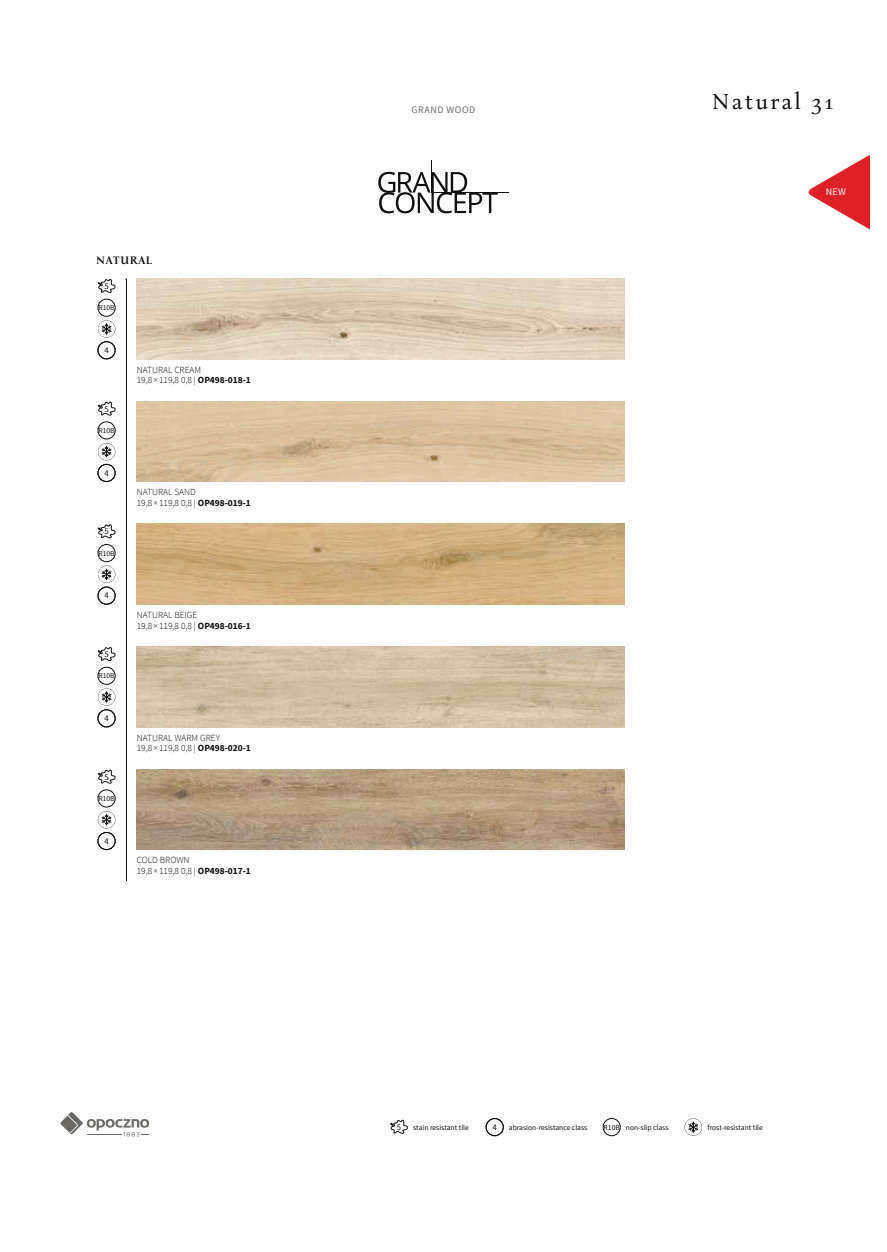
<style>
.page{position:relative;width:887px;height:1252px;background:#fff}
.page>*{position:absolute;margin:0;border:0;box-sizing:border-box;transform-origin:0 0}
.t1{font:22.5px "Bona Nova";letter-spacing:.1em;color:#0d0f0f}
.t2{font:700 11.25px "Bona Nova";letter-spacing:.04em;color:#0d0f0f}
.t3{font:10px "Source Sans Pro";letter-spacing:.05em;color:#696863}
.t4{font:10px "Source Sans Pro";color:#fff}
.t5{font:300 9.38px/10.5px "Source Sans Pro";color:#0d0f0f}
.t6{font:8.75px "Source Sans Pro";color:#0d0f10}
.t7{font:7.5px "Source Sans Pro";color:#0d0f0f}
.t8{font:7.5px "Source Sans Pro";color:#0d0f10}
.s1{font-weight:700}
.s2{color:#0d0f10}
</style>
<div class="page">
<svg style="left:60px;top:1112px;width:89px;height:24px"></svg>
<svg style="left:98px;top:811px;width:17px;height:17px"></svg>
<div style="left:98px;top:789px;width:17px;height:18px;border:1px solid #0d0f0f;border-radius:50%"></div>
<svg style="left:98px;top:769px;width:18px;height:14px"></svg>
<div style="left:98px;top:832px;width:17px;height:17px;border:1px solid #0d0f0f;border-radius:50%"></div>
<svg style="left:98px;top:688px;width:17px;height:17px"></svg>
<div style="left:98px;top:667px;width:17px;height:17px;border:1px solid #0d0f0f;border-radius:50%"></div>
<svg style="left:98px;top:647px;width:18px;height:14px"></svg>
<div style="left:98px;top:709px;width:17px;height:18px;border:1px solid #0d0f0f;border-radius:50%"></div>
<svg style="left:98px;top:565px;width:17px;height:18px"></svg>
<div style="left:98px;top:544px;width:17px;height:18px;border:1px solid #0d0f0f;border-radius:50%"></div>
<svg style="left:98px;top:524px;width:18px;height:14px"></svg>
<div style="left:98px;top:587px;width:17px;height:17px;border:1px solid #0d0f0f;border-radius:50%"></div>
<svg style="left:98px;top:443px;width:17px;height:17px"></svg>
<div style="left:98px;top:421px;width:17px;height:18px;border:1px solid #0d0f0f;border-radius:50%"></div>
<svg style="left:98px;top:401px;width:18px;height:15px"></svg>
<div style="left:98px;top:464px;width:17px;height:17px;border:1px solid #0d0f0f;border-radius:50%"></div>
<svg style="left:98px;top:320px;width:17px;height:18px"></svg>
<div style="left:98px;top:299px;width:17px;height:17px;border:1px solid #0d0f0f;border-radius:50%"></div>
<svg style="left:98px;top:278px;width:18px;height:15px"></svg>
<div style="left:98px;top:341px;width:17px;height:18px;border:1px solid #0d0f0f;border-radius:50%"></div>
<hr style="left:126px;top:280px;width:1px;height:600px;background:#0d0f10">
<svg style="left:808px;top:156px;width:60px;height:73px"></svg>
<img style="left:137px;top:278px;width:487px;height:81px">
<img style="left:137px;top:401px;width:487px;height:81px">
<img style="left:137px;top:524px;width:487px;height:80px">
<img style="left:137px;top:646px;width:487px;height:81px">
<img style="left:137px;top:769px;width:487px;height:80px">
<svg style="left:390px;top:1119px;width:18px;height:15px"></svg>
<div style="left:486px;top:1118px;width:17px;height:17px;border:1px solid #0d0f0f;border-radius:50%"></div>
<div style="left:602px;top:1118px;width:18px;height:17px;border:1px solid #0d0f0f;border-radius:50%"></div>
<svg style="left:684px;top:1118px;width:18px;height:17px"></svg>
<svg style="left:378px;top:172px;width:119px;height:41px"></svg>
<hr style="left:431px;top:160px;width:1px;height:32px;background:#0d0f10">
<hr style="left:433px;top:192px;width:75px;height:1px;background:#0d0f10">
<p class="t2" style="left:96px;top:256px;width:58px">NATURAL</p>
<p class="t6" style="left:104px;top:280px;width:6px">5</p>
<p class="t8" style="left:98px;top:303px;width:18px">R10B</p>
<p class="t6" style="left:104px;top:344px;width:6px">4</p>
<p class="t6" style="left:104px;top:403px;width:6px">5</p>
<p class="t8" style="left:98px;top:425px;width:18px">R10B</p>
<p class="t6" style="left:104px;top:467px;width:6px">4</p>
<p class="t6" style="left:104px;top:526px;width:6px">5</p>
<p class="t8" style="left:98px;top:548px;width:18px">R10B</p>
<p class="t6" style="left:104px;top:589px;width:6px">4</p>
<p class="t6" style="left:104px;top:648px;width:6px">5</p>
<p class="t8" style="left:98px;top:670px;width:18px">R10B</p>
<p class="t6" style="left:104px;top:712px;width:6px">4</p>
<p class="t6" style="left:104px;top:771px;width:6px">5</p>
<p class="t8" style="left:98px;top:793px;width:18px">R10B</p>
<p class="t6" style="left:104px;top:835px;width:6px">4</p>
<p class="t5" style="left:137px;top:364px;width:116px">NATURAL CREAM<br>19,8 × 119,8 0,8 | <span class="s1">OP498-018-1</span></p>
<p class="t5" style="left:137px;top:486px;width:116px">NATURAL SAND<br>19,8 × 119,8 0,8 | <span class="s1">OP498-019-1</span></p>
<p class="t5" style="left:137px;top:609px;width:116px">NATURAL BEIGE<br>19,8 × 119,8 0,8 | <span class="s1">OP498-016-1</span></p>
<p class="t5" style="left:137px;top:732px;width:116px">NATURAL WARM GREY<br>19,8 × 119,8 0,8 | <span class="s1">OP498-020-1</span></p>
<p class="t5" style="left:137px;top:854px;width:116px">COLD BROWN<br>19,8 × 119,8 0,8 | <span class="s1">OP498-017-1</span></p>
<p class="t3" style="left:411px;top:103px;width:65px">GRAND WOOD</p>
<h1 class="t1" style="left:711px;top:92px;width:123px">Natural 31</h1>
<p class="t4" style="left:825px;top:185px;width:22px">NEW</p>
<p class="t6" style="left:396px;top:1121px;width:6px">5</p>
<p class="t7" style="left:413px;top:1122px;width:57px">stain resistant tile</p>
<p class="t6" style="left:492px;top:1121px;width:6px">4</p>
<p class="t7" style="left:508px;top:1122px;width:80px">abrasion-resistance class</p>
<p class="t7" style="left:603px;top:1122px;width:66px"><span class="s2">R10B</span> non-slip class</p>
<p class="t7" style="left:707px;top:1122px;width:57px">frost-resistant tile</p>
</div>
